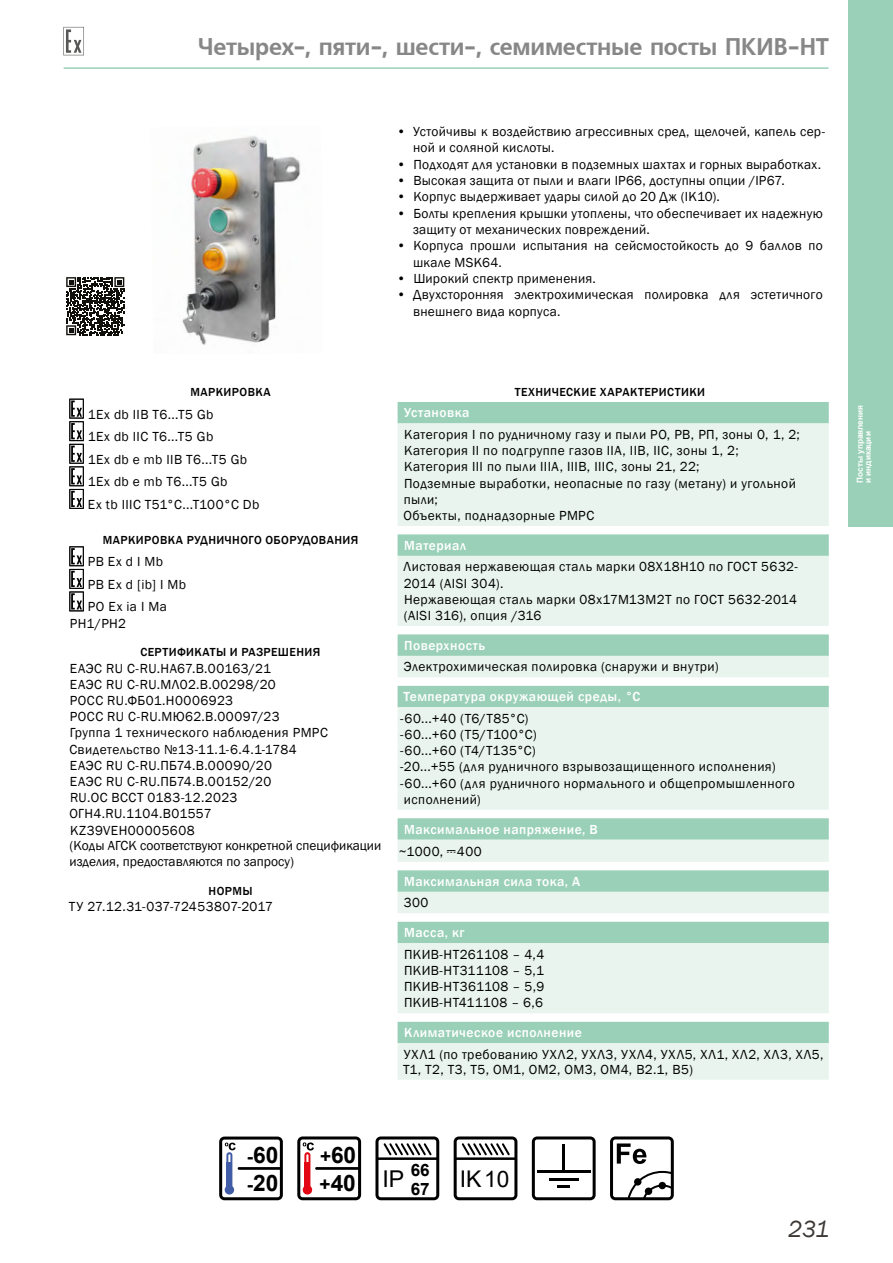
<style>
.page{position:relative;width:893px;height:1263px;background:#fff}
.page>*{position:absolute;margin:0;border:0;box-sizing:border-box;transform-origin:0 0}
.t1{font:24px "Free Set Bold Cyrillic";letter-spacing:-.01em;color:#878787;scale:.96 1}
.t2{font:italic 24px "Franklin Gothic";color:#3c3835}
.t3{font:23.1px "Arial";color:#000}
.text_tablica{font:22.95px "Arial";color:#000}
.t4{font:700 22.65px "Arial";color:#000}
.t5{font:700 17.1px "Arial";color:#000}
.text_left{font:13.5px/16.4px "Franklin Gothic";letter-spacing:.025em;color:#000}
.zagokovok_texta{font:13.5px "Franklin Gothic";letter-spacing:.03em;color:#000}
.text_left-2{font:500 13.5px "Franklin Gothic";letter-spacing:.035em;color:#fff}
.text_left-3{font:13.5px/16.2px "Franklin Gothic";color:#000}
.zagokovok_texta-2{font:500 12px "Franklin Gothic";letter-spacing:.035em;color:#000}
.t6{font:700 8.25px/8.2px "Arial";color:#fff}
.s1{font-family:"tok"}
.s2{font-size:18.9px}
.s3{font-size:22.65px}
</style>
<div class="page">
<div style="left:848px;top:0;width:45px;height:526px;background:#9ad0b8"></div>
<svg style="left:63px;top:27px;width:21px;height:28px"></svg>
<hr style="left:64px;top:67px;width:764px;height:2px;background:#9ad0b8">
<img style="left:182px;top:136px;width:119px;height:209px">
<svg style="left:69px;top:399px;width:15px;height:110px"></svg>
<svg style="left:69px;top:546px;width:15px;height:65px"></svg>
<div style="left:398px;top:402px;width:431px;height:21px;background:#9ad0b8"></div>
<svg style="left:398px;top:423px;width:431px;height:657px;background:#d9ece3"></svg>
<svg style="left:532px;top:1136px;width:64px;height:64px"></svg>
<svg style="left:610px;top:1136px;width:64px;height:64px"></svg>
<div style="left:634px;top:1178px;width:7px;height:7px;background:#000;border-radius:50%"></div>
<div style="left:645px;top:1187px;width:7px;height:8px;background:#000;border-radius:50%"></div>
<svg style="left:66px;top:277px;width:58px;height:58px"></svg>
<svg style="left:375px;top:1136px;width:64px;height:64px"></svg>
<svg style="left:454px;top:1136px;width:63px;height:64px"></svg>
<svg style="left:297px;top:1136px;width:64px;height:64px"></svg>
<hr style="left:315px;top:1167px;width:44px;height:3px;background:#000">
<div style="left:305px;top:1162px;width:5px;height:31px;background:#e30613"></div>
<svg style="left:219px;top:1136px;width:64px;height:64px"></svg>
<hr style="left:238px;top:1167px;width:44px;height:3px;background:#000">
<h1 class="t1" style="left:198px;top:33px;width:659px">Четырех-, пяти-, шести-, семиместные посты ПКИВ-НТ</h1>
<p class="text_left" style="left:413px;top:124px;width:414px;text-indent:-16px">• Устойчивы к воздействию агрессивных сред, щелочей, капель сер&shy;ной и соляной кислоты.</p>
<p class="text_left" style="left:397px;top:156px;width:426px">• Подходят для установки в подземных шахтах и горных выработках.</p>
<p class="text_left" style="left:397px;top:173px;width:390px">• Высокая защита от пыли и влаги IP66, доступны опции /IP67.</p>
<p class="text_left" style="left:397px;top:189px;width:325px">• Корпус выдерживает удары силой до 20 Дж (IK10).</p>
<p class="text_left" style="left:413px;top:205px;width:411px;text-indent:-16px">• Болты крепления крышки утоплены, что обеспечивает их надежную защиту от механических повреждений.</p>
<p class="text_left" style="left:413px;top:238px;width:411px;text-indent:-16px">• Корпуса прошли испытания на сейсмостойкость до 9 баллов по шкале MSK64.</p>
<p class="text_left" style="left:397px;top:271px;width:201px">• Широкий спектр применения.</p>
<p class="text_left" style="left:413px;top:287px;width:411px;text-indent:-16px">• Двухсторонняя электрохимическая полировка для эстетичного внешнего вида корпуса.</p>
<p class="zagokovok_texta-2" style="left:190px;top:385px;width:82px">МАРКИРОВКА</p>
<p class="text_left" style="left:88px;top:406px;width:127px">1Ex db IIB T6...T5 Gb</p>
<p class="text_left" style="left:88px;top:429px;width:127px">1Ex db IIC T6...T5 Gb</p>
<p class="text_left" style="left:88px;top:451px;width:161px">1Ex db e mb IIB T6...T5 Gb</p>
<p class="text_left" style="left:88px;top:474px;width:141px">1Ex db e mb T6...T5 Gb</p>
<p class="text_left" style="left:88px;top:496px;width:173px">Ex tb IIIC T51°C...T100°C Db</p>
<p class="zagokovok_texta-2" style="left:103px;top:532px;width:257px">МАРКИРОВКА РУДНИЧНОГО ОБОРУДОВАНИЯ</p>
<p class="text_left" style="left:88px;top:554px;width:77px">PB Ex d I Mb</p>
<p class="text_left" style="left:88px;top:576px;width:100px">PB Ex d [ib] I Mb</p>
<p class="text_left" style="left:88px;top:599px;width:81px">PO Ex ia I Ma</p>
<p class="text_left" style="left:70px;top:615px;width:58px">РН1/РН2</p>
<p class="zagokovok_texta-2" style="left:140px;top:645px;width:181px">СЕРТИФИКАТЫ И РАЗРЕШЕНИЯ</p>
<p class="zagokovok_texta" style="left:70px;top:660px;width:203px">ЕАЭС RU C-RU.НА67.В.00163/21</p>
<p class="zagokovok_texta" style="left:70px;top:676px;width:207px">ЕАЭС RU C-RU.МЛ02.В.00298/20</p>
<p class="zagokovok_texta" style="left:70px;top:692px;width:165px">РОСС RU.ФБ01.Н0006923</p>
<p class="zagokovok_texta" style="left:70px;top:708px;width:211px">РОСС RU С-RU.МЮ62.В.00097/23</p>
<p class="zagokovok_texta" style="left:70px;top:724px;width:259px">Группа 1 технического наблюдения РМРС</p>
<p class="zagokovok_texta" style="left:69px;top:741px;width:229px">Свидетельство №13-11.1-6.4.1-1784</p>
<p class="zagokovok_texta" style="left:70px;top:757px;width:204px">ЕАЭС RU С-RU.ПБ74.В.00090/20</p>
<p class="zagokovok_texta" style="left:70px;top:773px;width:203px">ЕАЭС RU С-RU.ПБ74.В.00152/20</p>
<p class="zagokovok_texta" style="left:70px;top:789px;width:169px">RU.OC ВССТ 0183-12.2023</p>
<p class="zagokovok_texta" style="left:69px;top:805px;width:144px">ОГН4.RU.1104.В01557</p>
<p class="zagokovok_texta" style="left:70px;top:822px;width:126px">KZ39VEH00005608</p>
<p class="text_left-3" style="left:70px;top:837px;width:313px">(Коды АГСК соответствуют конкретной спецификации изделия, предоставляются по запросу)</p>
<p class="zagokovok_texta-2" style="left:209px;top:883px;width:45px">НОРМЫ</p>
<p class="zagokovok_texta" style="left:69px;top:898px;width:206px">ТУ 27.12.31-037-72453807-2017</p>
<p class="zagokovok_texta-2" style="left:515px;top:385px;width:192px">ТЕХНИЧЕСКИЕ ХАРАКТЕРИСТИКИ</p>
<p class="text_left-2" style="left:404px;top:405px;width:67px">Установка</p>
<p class="text_left" style="left:404px;top:426px;width:397px">Категория I по рудничному газу и пыли РО, РB, РП, зоны 0, 1, 2;</p>
<p class="text_left" style="left:404px;top:443px;width:336px">Категория II по подгруппе газов IIA, IIB, IIC, зоны 1, 2;</p>
<p class="text_left" style="left:404px;top:459px;width:297px">Категория III по пыли IIIA, IIIB, IIIC, зоны 21, 22;</p>
<p class="text_left" style="left:404px;top:475px;width:394px">Подземные выработки, неопасные по газу (метану) и угольной пыли;</p>
<p class="text_left" style="left:404px;top:507px;width:192px">Объекты, поднадзорные РМРС</p>
<p class="text_left-2" style="left:404px;top:537px;width:63px">Материал</p>
<p class="text_left" style="left:404px;top:559px;width:396px">Листовая нержавеющая сталь марки 08Х18Н10 по ГОСТ 5632-<br>2014 (AISI 304).</p>
<p class="text_left" style="left:404px;top:591px;width:395px">Нержавеющая сталь марки 08х17М13М2Т по ГОСТ 5632-2014 (AISI 316), опция /316</p>
<p class="text_left-2" style="left:404px;top:637px;width:82px">Поверхность</p>
<p class="text_left" style="left:404px;top:659px;width:316px">Электрохимическая полировка (снаружи и внутри)</p>
<p class="text_left-2" style="left:403px;top:688px;width:238px">Температура окружающей среды, °С</p>
<p class="text_left" style="left:400px;top:710px;width:130px">-60...+40 (Т6/Т85°С)</p>
<p class="text_left" style="left:400px;top:726px;width:138px">-60...+60 (Т5/Т100°С)</p>
<p class="text_left" style="left:400px;top:743px;width:137px">-60...+60 (Т4/Т135°С)</p>
<p class="text_left" style="left:400px;top:759px;width:377px">-20...+55 (для рудничного взрывозащищенного исполнения)</p>
<p class="text_left" style="left:400px;top:775px;width:396px">-60...+60 (для рудничного нормального и общепромышленного исполнений)</p>
<p class="text_left-2" style="left:404px;top:821px;width:195px">Максимальное напряжение, В</p>
<p class="text_left" style="left:399px;top:843px;width:84px">~1000, <span class="s1">A</span>400</p>
<p class="text_left-2" style="left:404px;top:873px;width:178px">Максимальная сила тока, А</p>
<p class="text_left" style="left:404px;top:895px;width:26px">300</p>
<p class="text_left-2" style="left:404px;top:924px;width:62px">Масса, кг</p>
<p class="text_left" style="left:404px;top:946px;width:142px">ПКИВ-НТ261108 – 4,4</p>
<p class="text_left" style="left:404px;top:962px;width:141px">ПКИВ-НТ311108 – 5,1</p>
<p class="text_left" style="left:404px;top:979px;width:142px">ПКИВ-НТ361108 – 5,9</p>
<p class="text_left" style="left:404px;top:995px;width:141px">ПКИВ-НТ411108 – 6,6</p>
<p class="text_left-2" style="left:404px;top:1024px;width:179px">Климатическое исполнение</p>
<p class="text_left" style="left:403px;top:1047px;width:422px;line-height:15px">УХЛ1 (по требованию УХЛ2, УХЛ3, УХЛ4, УХЛ5, ХЛ1, ХЛ2, ХЛ3, ХЛ5,<br>Т1, Т2, Т3, Т5, OM1, OM2, OM3, OM4, В2.1, В5)</p>
<p class="t6" style="left:856px;top:483px;width:79px;rotate:-90deg">Посты управления и индикации</p>
<p class="t4" style="left:247px;top:1139px;width:33px"><span class="s2">-</span>60</p>
<p class="t4" style="left:247px;top:1167px;width:33px"><span class="s2">-</span>20</p>
<p class="t4" style="left:320px;top:1139px;width:38px"><span class="s2">+</span>60</p>
<p class="t4" style="left:320px;top:1167px;width:38px"><span class="s2">+</span>40</p>
<p class="t5" style="left:411px;top:1158px;width:20px">66</p>
<p class="t5" style="left:411px;top:1177px;width:20px">67</p>
<h2 class="t3" style="left:382px;top:1163px;width:23px">IP</h2>
<p class="text_tablica" style="left:460px;top:1163px;width:51px">IK<span class="s3">10</span></p>
<h1 class="t2" style="left:788px;top:1214px;width:43px">231</h1>
</div>
